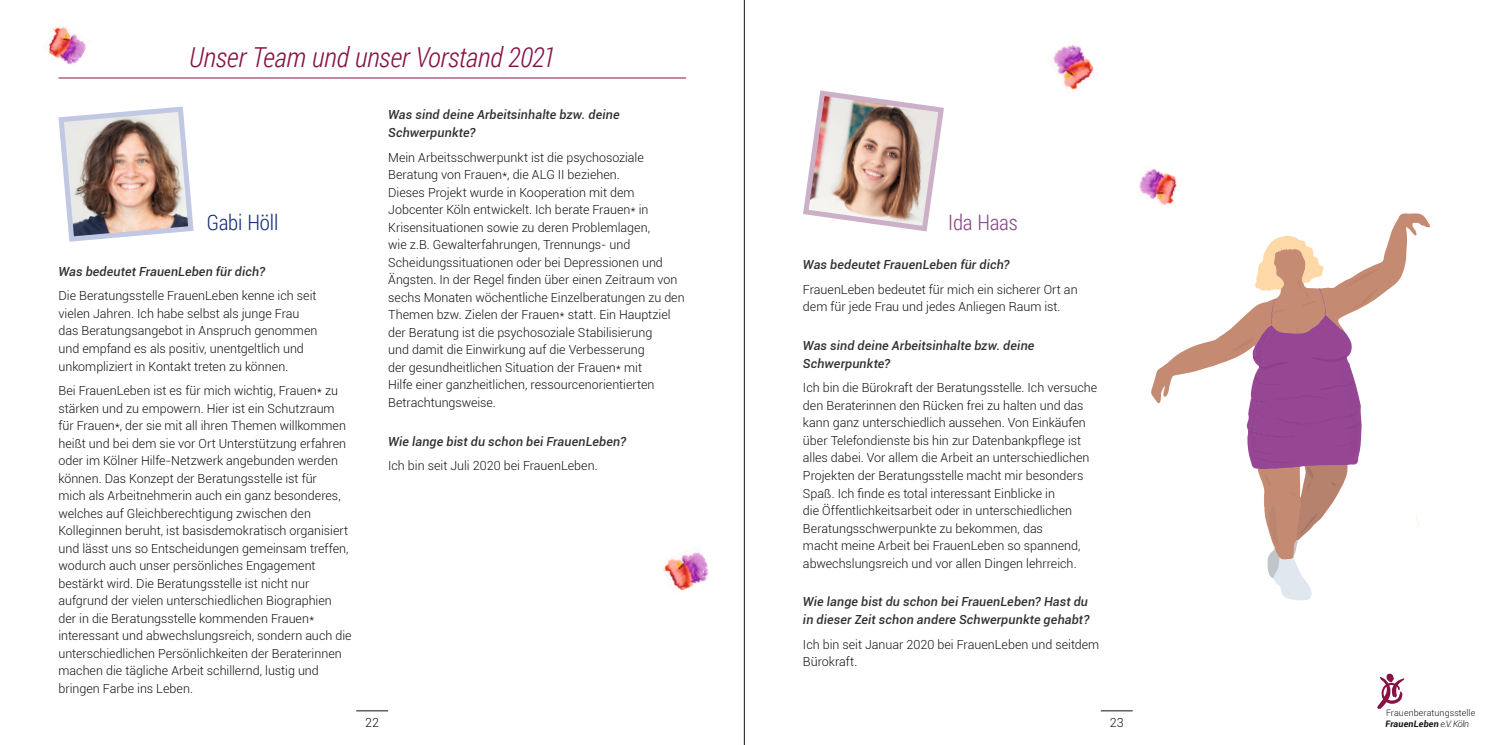
<style>
.page{position:relative;width:1489px;height:745px;background:#fff}
.page>*{position:absolute;margin:0;border:0;box-sizing:border-box;transform-origin:0 0}
.t1{font:italic 300 27.5px "Roboto Condensed";letter-spacing:-.01em;color:#871246}
.t2{font:300 21.25px "Roboto Condensed";letter-spacing:-.005em;color:#17307c}
.t3{font:300 21.25px "Roboto Condensed";letter-spacing:-.01em;color:#894885}
.t4{font:300 12.5px/17.5px "Roboto";color:#11110f}
.t5{font:italic 500 12.5px/17.5px "Roboto";letter-spacing:.01em;color:#313230}
.t6{font:300 8.88px "Roboto";letter-spacing:.01em;color:#11110f}
.t7{font:italic 700 8.88px "Roboto";letter-spacing:.02em;color:#11110f}
.s1{font-weight:300}
</style>
<div class="page">
<hr style="left:356px;top:710px;width:32px;height:1px;background:#11110f">
<img style="left:803px;top:90px;width:141px;height:142px">
<svg style="left:1151px;top:213px;width:278px;height:387px"></svg>
<hr style="left:58px;top:78px;width:628px;height:1px;background:#871246">
<img style="left:1139px;top:168px;width:38px;height:23px">
<img style="left:1141px;top:188px;width:36px;height:18px">
<img style="left:663px;top:552px;width:46px;height:39px">
<img style="left:1053px;top:44px;width:41px;height:46px">
<img style="left:48px;top:26px;width:38px;height:39px">
<img style="left:58px;top:106px;width:136px;height:136px">
<hr style="left:1100px;top:710px;width:32px;height:1px;background:#11110f">
<svg style="left:1377px;top:673px;width:27px;height:35px"></svg>
<hr style="left:744px;top:0;width:1px;height:744px;background:#11110f">
<h1 class="t1" style="left:189px;top:38px;width:368px">Unser Team und unser Vorstand 2021</h1>
<h2 class="t2" style="left:207px;top:207px;width:73px">Gabi Höll</h2>
<p class="t5" style="left:58px;top:262px;width:208px">Was bedeutet FrauenLeben für dich?</p>
<p class="t4" style="left:58px;top:286px;width:260px">Die Beratungsstelle FrauenLeben kenne ich seit vielen Jahren. Ich habe selbst als junge Frau das Beratungsangebot in Anspruch genommen und empfand es als positiv, unentgeltlich und unkompliziert in Kontakt treten zu können.</p>
<p class="t4" style="left:58px;top:381px;width:294px">Bei FrauenLeben ist es für mich wichtig, Frauen* zu stärken und zu empowern. Hier ist ein Schutzraum für Frauen*, der sie mit all ihren Themen willkommen heißt und bei dem sie vor Ort Unterstützung erfahren oder im Kölner Hilfe-Netzwerk angebunden werden können. Das Konzept der Beratungsstelle ist für<br>mich als Arbeitnehmerin auch ein ganz besonderes, welches auf Gleichberechtigung zwischen den Kolleginnen beruht, ist basisdemokratisch organisiert und lässt uns so Entscheidungen gemeinsam treffen, wodurch auch unser persönliches Engagement bestärkt wird. Die Beratungsstelle ist nicht nur aufgrund der vielen unterschiedlichen Biographien der in die Beratungsstelle kommenden Frauen* interessant und abwechslungsreich, sondern auch die unterschiedlichen Persönlichkeiten der Beraterinnen machen die tägliche Arbeit schillernd, lustig und bringen Farbe ins Leben.</p>
<p class="t5" style="left:388px;top:106px;width:233px">Was sind deine Arbeitsinhalte bzw. deine<br>Schwerpunkte?</p>
<p class="t4" style="left:388px;top:148px;width:298px">Mein Arbeitsschwerpunkt ist die psychosoziale Beratung von Frauen*, die ALG II beziehen.<br>Dieses Projekt wurde in Kooperation mit dem Jobcenter Köln entwickelt. Ich berate Frauen* in Krisensituationen sowie zu deren Problemlagen,<br>wie z.B. Gewalterfahrungen, Trennungs- und Scheidungssituationen oder bei Depressionen und Ängsten. In der Regel finden über einen Zeitraum von sechs Monaten wöchentliche Einzelberatungen zu den Themen bzw. Zielen der Frauen* statt. Ein Hauptziel der Beratung ist die psychosoziale Stabilisierung<br>und damit die Einwirkung auf die Verbesserung<br>der gesundheitlichen Situation der Frauen* mit<br>Hilfe einer ganzheitlichen, ressourcenorientierten Betrachtungsweise.</p>
<p class="t5" style="left:388px;top:431px;width:239px">Wie lange bist du schon bei FrauenLeben?</p>
<p class="t4" style="left:388px;top:456px;width:211px">Ich bin seit Juli 2020 bei FrauenLeben.</p>
<h2 class="t3" style="left:948px;top:208px;width:71px">Ida Haas</h2>
<p class="t5" style="left:803px;top:255px;width:208px">Was bedeutet FrauenLeben für dich?</p>
<p class="t4" style="left:803px;top:280px;width:276px">FrauenLeben bedeutet für mich ein sicherer Ort an dem für jede Frau und jedes Anliegen Raum ist.</p>
<p class="t5" style="left:803px;top:336px;width:233px">Was sind deine Arbeitsinhalte bzw. deine<br>Schwerpunkte?</p>
<p class="t4" style="left:803px;top:378px;width:296px">Ich bin die Bürokraft der Beratungsstelle. Ich versuche den Beraterinnen den Rücken frei zu halten und das kann ganz unterschiedlich aussehen. Von Einkäufen über Telefondienste bis hin zur Datenbankpflege ist alles dabei. Vor allem die Arbeit an unterschiedlichen Projekten der Beratungsstelle macht mir besonders Spaß. Ich finde es total interessant Einblicke in<br>die Öffentlichkeitsarbeit oder in unterschiedlichen Beratungsschwerpunkte zu bekommen, das<br>macht meine Arbeit bei FrauenLeben so spannend, abwechslungsreich und vor allen Dingen lehrreich.</p>
<p class="t5" style="left:803px;top:592px;width:288px">Wie lange bist du schon bei FrauenLeben? Hast du in dieser Zeit schon andere Schwerpunkte gehabt?</p>
<p class="t4" style="left:803px;top:634px;width:298px">Ich bin seit Januar 2020 bei FrauenLeben und seitdem<br>Bürokraft.</p>
<p class="t4" style="left:365px;top:712px;width:15px">22</p>
<p class="t4" style="left:1109px;top:712px;width:15px">23</p>
<p class="t6" style="left:1385px;top:706px;width:91px">Frauenberatungsstelle</p>
<p class="t7" style="left:1385px;top:717px;width:85px">FrauenLeben <span class="s1">e.V. Köln</span></p>
</div>
